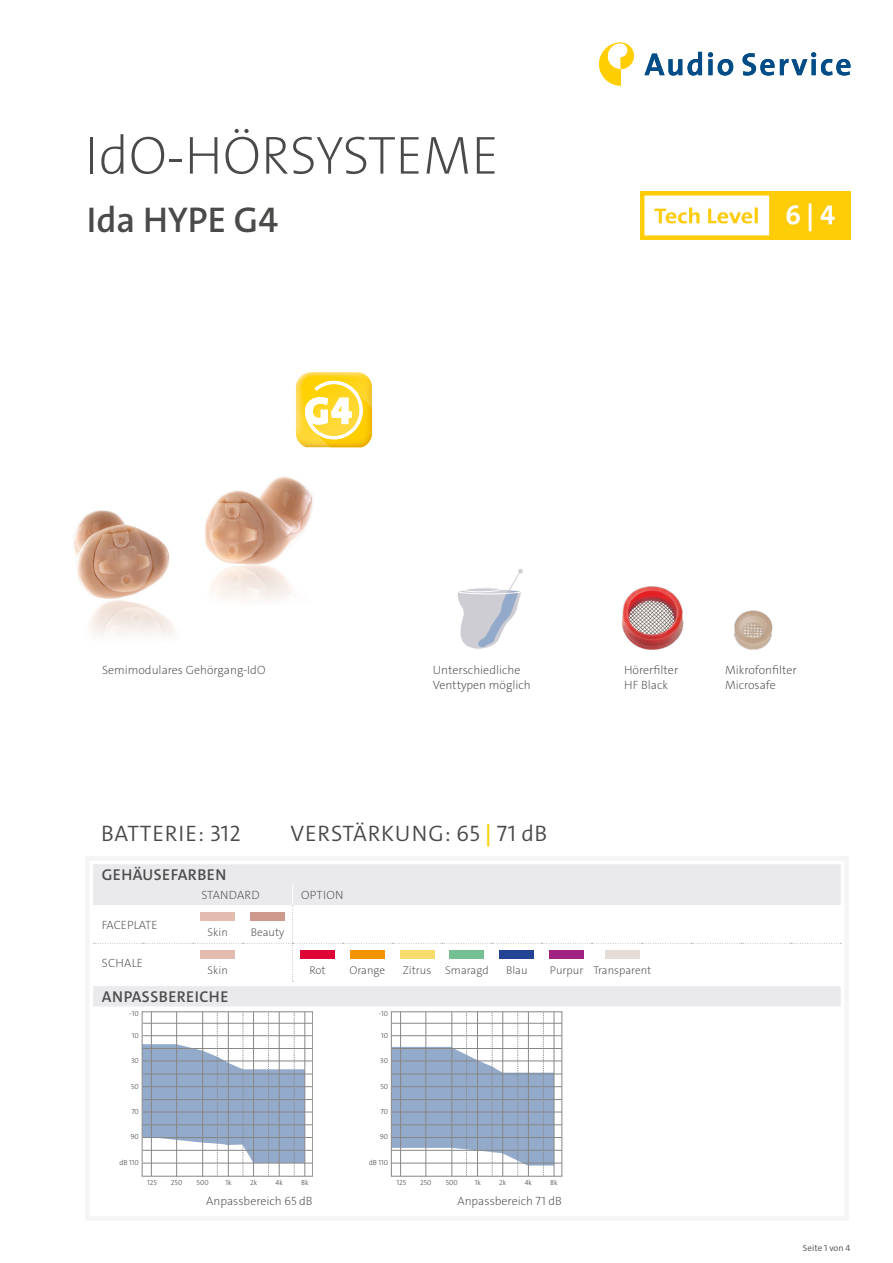
<style>
.page{position:relative;width:893px;height:1263px;background:#fff}
.page>*{position:absolute;margin:0;border:0;box-sizing:border-box;transform-origin:0 0}
.t1{font:200 54px "The Sans";color:#4a4a49}
.t2{font:600 36px "The Sans C4 s";color:#4a4a49}
.t3{font:300 22.5px "The Sans C4 s";letter-spacing:.04em;color:#4a4a49}
.t4{font:600 15.75px "The Sans C4 s";letter-spacing:.03em;color:#4e4d4e}
.t5{font:200 12px/15px "The Sans C4 s";color:#4a4a49}
.t6{font:200 12px "The Sans C4 s";letter-spacing:.02em;color:#4a4a49}
.t7{font:200 11.25px "The Sans C4 s";color:#4a4a49}
.t8{font:300 9px "The Sans C4 s";color:#4b4b4d}
.t9{font:300 7.35px "The Sans C4 s";color:#4a4a49}
.s1{font-weight:600;color:#ffce00}
</style>
<div class="page">
<svg style="left:599px;top:43px;width:35px;height:43px"></svg>
<svg style="left:644px;top:54px;width:38px;height:22px"></svg>
<svg style="left:688px;top:52px;width:14px;height:24px"></svg>
<svg style="left:708px;top:52px;width:25px;height:24px"></svg>
<svg style="left:743px;top:53px;width:31px;height:23px"></svg>
<svg style="left:780px;top:52px;width:70px;height:23px"></svg>
<img style="left:311px;top:372px;width:53px;height:2px">
<svg style="left:299px;top:374px;width:73px;height:73px"></svg>
<img style="left:296px;top:372px;width:15px;height:70px">
<img style="left:312px;top:387px;width:60px;height:58px">
<img style="left:305px;top:381px;width:58px;height:58px">
<svg style="left:85px;top:857px;width:764px;height:363px"></svg>
<img style="left:621px;top:586px;width:63px;height:64px">
<img style="left:734px;top:610px;width:39px;height:40px">
<svg style="left:458px;top:569px;width:65px;height:80px"></svg>
<img style="left:90px;top:613px;width:85px;height:24px">
<img style="left:73px;top:476px;width:241px;height:137px">
<img style="left:641px;top:192px;width:210px;height:47px">
<h1 class="t1" style="left:85px;top:111px;width:415px">IdO-HÖRSYSTEME</h1>
<h2 class="t2" style="left:87px;top:196px;width:193px">Ida HYPE G4</h2>
<p class="t5" style="left:102px;top:662px;width:165px">Semimodulares Gehörgang-IdO</p>
<p class="t5" style="left:433px;top:662px;width:99px">Unterschiedliche<br>Venttypen möglich</p>
<p class="t5" style="left:624px;top:662px;width:56px">Hörerfilter<br>HF Black</p>
<p class="t5" style="left:725px;top:662px;width:73px">Mikrofonfilter<br>Microsafe</p>
<h3 class="t3" style="left:101px;top:819px;width:141px">BATTERIE: 312</h3>
<h3 class="t3" style="left:291px;top:819px;width:258px">VERSTÄRKUNG: 65 <span class="s1">|</span> 71 dB</h3>
<h3 class="t4" style="left:102px;top:865px;width:126px">GEHÄUSEFARBEN</h3>
<p class="t6" style="left:201px;top:887px;width:60px">STANDARD</p>
<p class="t5" style="left:301px;top:888px;width:44px">OPTION</p>
<p class="t5" style="left:102px;top:917px;width:57px">FACEPLATE</p>
<p class="t7" style="left:208px;top:925px;width:22px">Skin</p>
<p class="t7" style="left:251px;top:925px;width:35px">Beauty</p>
<p class="t5" style="left:102px;top:955px;width:43px">SCHALE</p>
<p class="t7" style="left:208px;top:963px;width:22px">Skin</p>
<p class="t7" style="left:309px;top:963px;width:18px">Rot</p>
<p class="t7" style="left:349px;top:963px;width:37px">Orange</p>
<p class="t7" style="left:403px;top:963px;width:87px">Zitrus Smaragd</p>
<p class="t7" style="left:506px;top:963px;width:23px">Blau</p>
<p class="t7" style="left:550px;top:963px;width:103px">Purpur Transparent</p>
<h3 class="t4" style="left:102px;top:986px;width:128px">ANPASSBEREICHE</h3>
<p class="t9" style="left:130px;top:1009px;width:11px">-10</p>
<p class="t9" style="left:132px;top:1030px;width:8px">10</p>
<p class="t9" style="left:131px;top:1056px;width:9px">30</p>
<p class="t9" style="left:131px;top:1081px;width:9px">50</p>
<p class="t9" style="left:131px;top:1107px;width:9px">70</p>
<p class="t9" style="left:130px;top:1132px;width:10px">90</p>
<p class="t9" style="left:120px;top:1158px;width:21px">dB 110</p>
<p class="t9" style="left:147px;top:1177px;width:11px">125</p>
<p class="t9" style="left:171px;top:1177px;width:13px">250</p>
<p class="t9" style="left:197px;top:1177px;width:14px">500</p>
<p class="t9" style="left:226px;top:1177px;width:8px">1k</p>
<p class="t9" style="left:250px;top:1177px;width:9px">2k</p>
<p class="t9" style="left:275px;top:1177px;width:9px">4k</p>
<p class="t9" style="left:301px;top:1177px;width:9px">8k</p>
<p class="t9" style="left:379px;top:1009px;width:11px">-10</p>
<p class="t9" style="left:381px;top:1030px;width:8px">10</p>
<p class="t9" style="left:380px;top:1056px;width:9px">30</p>
<p class="t9" style="left:380px;top:1081px;width:9px">50</p>
<p class="t9" style="left:381px;top:1107px;width:9px">70</p>
<p class="t9" style="left:380px;top:1132px;width:10px">90</p>
<p class="t9" style="left:369px;top:1158px;width:21px">dB 110</p>
<p class="t9" style="left:396px;top:1177px;width:11px">125</p>
<p class="t9" style="left:420px;top:1177px;width:13px">250</p>
<p class="t9" style="left:446px;top:1177px;width:14px">500</p>
<p class="t9" style="left:475px;top:1177px;width:8px">1k</p>
<p class="t9" style="left:499px;top:1177px;width:9px">2k</p>
<p class="t9" style="left:525px;top:1177px;width:9px">4k</p>
<p class="t9" style="left:550px;top:1177px;width:9px">8k</p>
<p class="t5" style="left:206px;top:1194px;width:108px">Anpassbereich 65 dB</p>
<p class="t5" style="left:457px;top:1194px;width:106px">Anpassbereich 71 dB</p>
<p class="t8" style="left:803px;top:1242px;width:49px">Seite 1 von 4</p>
</div>
